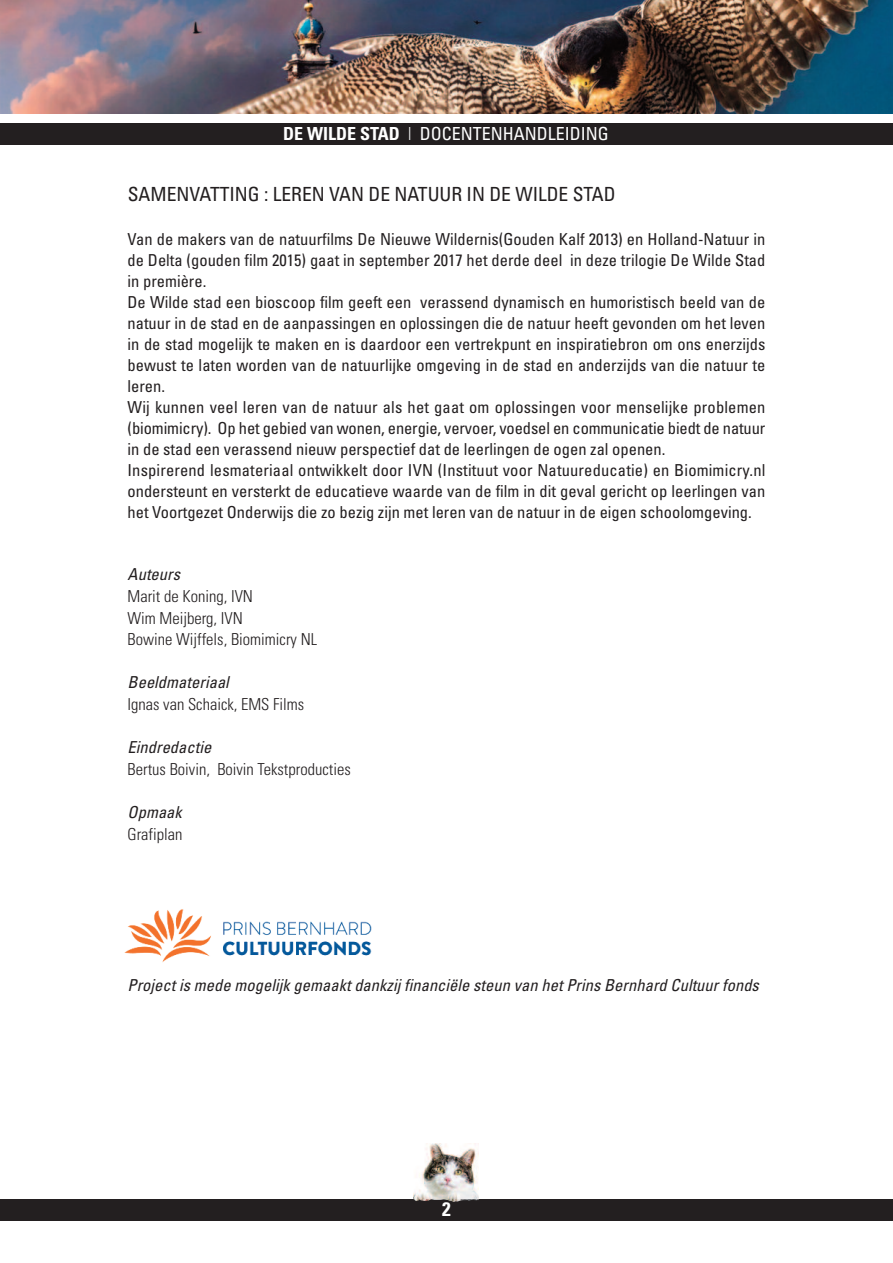
<style>
.page{position:relative;width:893px;height:1263px;background:#fff}
.page>*{position:absolute;margin:0;border:0;box-sizing:border-box;transform-origin:0 0}
.t1{font:condensed 19.5px "Univers";color:#231f20}
.t2{font:700 condensed 19.5px "Univers";color:#fff}
.t3{font:condensed 18px "Univers";color:#fff}
.t4{font:condensed 16.5px/21px "Univers";color:#231f20}
.t5{font:300 condensed 16.5px/21.6px "Univers";color:#231f20}
.t6{font:italic condensed 16.5px "Univers";letter-spacing:.005em;color:#231f20}
.s1{font-weight:700}
.s2{font-weight:300}
</style>
<div class="page">
<div style="left:0;top:1199px;width:893px;height:21px;background:#231f20"></div>
<img style="left:0;top:0;width:893px;height:114px">
<div style="left:0;top:123px;width:893px;height:21px;background:#231f20"></div>
<img style="left:413px;top:1143px;width:65px;height:59px">
<img style="left:125px;top:909px;width:247px;height:54px">
<p class="t3" style="left:283px;top:127px;width:327px"><span class="s1">DE WILDE STAD</span> <span class="s2">|</span> DOCENTENHANDLEIDING</p>
<p class="t1" style="left:128px;top:187px;width:489px">SAMENVATTING : LEREN VAN DE NATUUR IN DE WILDE STAD</p>
<p class="t4" style="left:128px;top:230px;width:639px">Van de makers van de natuurfilms De Nieuwe Wildernis(Gouden Kalf 2013) en Holland-Natuur in de Delta (gouden film 2015) gaat in september 2017 het derde deel in deze trilogie De Wilde Stad in première.<br>De Wilde stad een bioscoop film geeft een verassend dynamisch en humoristisch beeld van de natuur in de stad en de aanpassingen en oplossingen die de natuur heeft gevonden om het leven in de stad mogelijk te maken en is daardoor een vertrekpunt en inspiratiebron om ons enerzijds bewust te laten worden van de natuurlijke omgeving in de stad en anderzijds van die natuur te leren.<br>Wij kunnen veel leren van de natuur als het gaat om oplossingen voor menselijke problemen (biomimicry). Op het gebied van wonen, energie, vervoer, voedsel en communicatie biedt de natuur in de stad een verassend nieuw perspectief dat de leerlingen de ogen zal openen.<br>Inspirerend lesmateriaal ontwikkelt door IVN (Instituut voor Natuureducatie) en Biomimicry.nl ondersteunt en versterkt de educatieve waarde van de film in dit geval gericht op leerlingen van het Voortgezet Onderwijs die zo bezig zijn met leren van de natuur in de eigen schoolomgeving.</p>
<p class="t6" style="left:128px;top:568px;width:54px">Auteurs</p>
<p class="t5" style="left:128px;top:587px;width:191px">Marit de Koning, IVN<br>Wim Meijberg, IVN<br>Bowine Wijffels, Biomimicry NL</p>
<p class="t6" style="left:128px;top:676px;width:103px">Beeldmateriaal</p>
<p class="t5" style="left:128px;top:695px;width:178px">Ignas van Schaick, EMS Films</p>
<p class="t6" style="left:128px;top:741px;width:85px">Eindredactie</p>
<p class="t5" style="left:128px;top:759px;width:225px">Bertus Boivin, Boivin Tekstproducties</p>
<p class="t6" style="left:128px;top:806px;width:56px">Opmaak</p>
<p class="t5" style="left:128px;top:824px;width:56px">Grafiplan</p>
<p class="t6" style="left:128px;top:979px;width:633px">Project is mede mogelijk gemaakt dankzij financiële steun van het Prins Bernhard Cultuur fonds</p>
<p class="t2" style="left:442px;top:1202px;width:10px">2</p>
</div>
